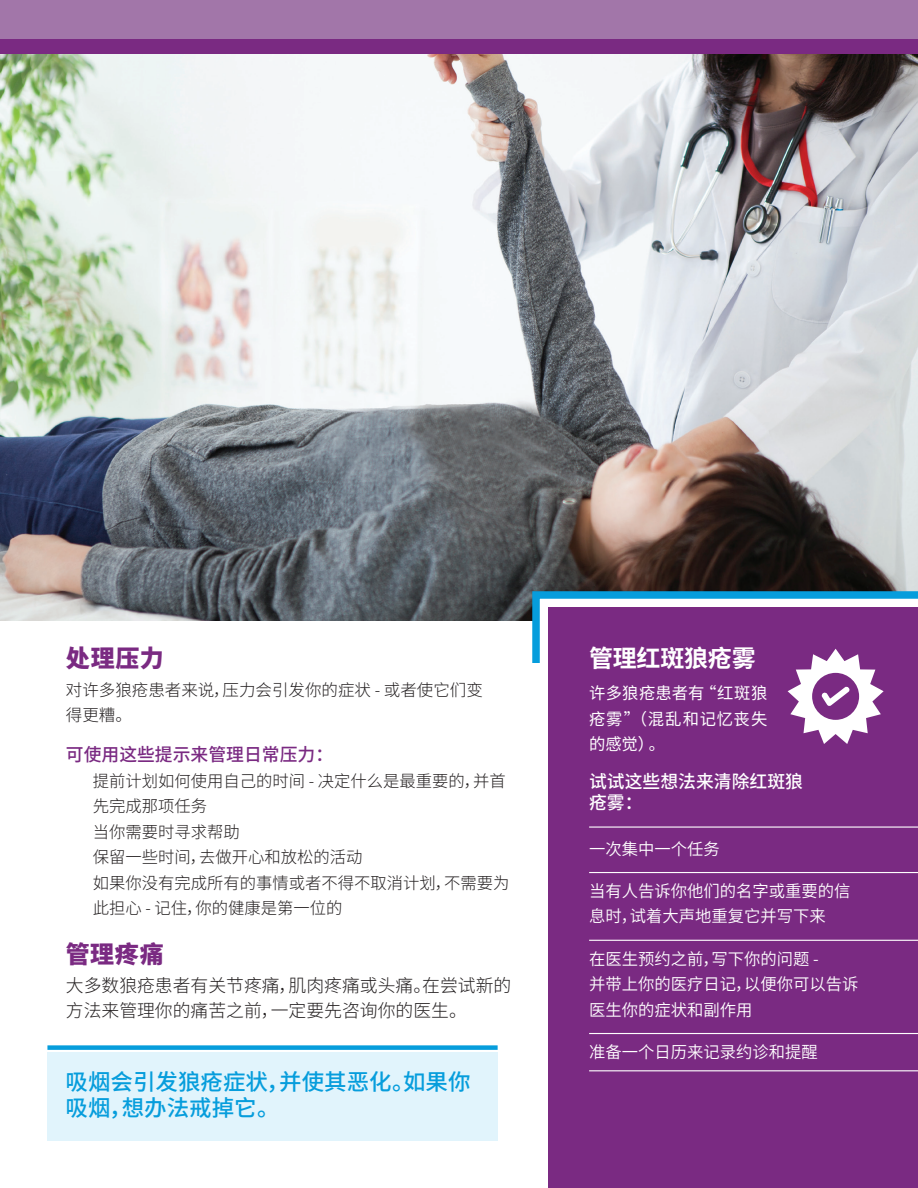
<style>
.page{position:relative;width:918px;height:1188px;background:#fff}
.page>*{position:absolute;margin:0;border:0;box-sizing:border-box;transform-origin:0 0}
.Subhead_Manadrin{font:800 24px "Source Han Sans CN";letter-spacing:.03em;color:#7a2a82}
.White_Subhead_Mandar{font:700 24px "Source Han Sans CN";letter-spacing:-.01em;color:#fff}
.Blue_Pullquote_Manda{font:500 22.5px/25.5px "Source Han Sans CN";color:#069ddc}
.Paragraph_Text_Manda{font:300 18px/25.5px "Source Han Sans CN";color:#231f20}
.Text_Before_Bullet_M{font:500 18px "Source Han Sans CN";color:#7a2a82}
.White_Text_Before_Bu{font:500 18px/21px "Source Han Sans CN";color:#fff}
.Round_Checkmark_Bull{font:16.5px/25.5px "Source Han Sans CN";color:#fff}
.Round_Bullets_Mandar{font:300 16.5px/25.5px "Source Han Sans CN";color:#231f20}
.Last_Bullet_Mandarin{font:300 16.5px/25.5px "Source Han Sans CN";color:#231f20}
.Last_Paragraph_Text{font:300 16.5px/25.5px "Source Han Sans CN";color:#231f20}
.White_paragraph_Mand{font:16.5px/25.5px "Source Han Sans CN";letter-spacing:.03em;color:#fff;text-align:justify}
</style>
<div class="page">
<img style="left:0;top:54px;width:918px;height:567px">
<div style="left:0;top:39px;width:918px;height:15px;background:#7a2a82"></div>
<div style="left:0;top:0;width:918px;height:39px;background:#a276a9"></div>
<div style="left:47px;top:1052px;width:451px;height:89px;background:#e1f4fc"></div>
<div style="left:47px;top:1045px;width:451px;height:5px;background:#069ddc"></div>
<div style="left:549px;top:608px;width:369px;height:580px;background:#7a2a82"></div>
<hr style="left:589px;top:826px;width:329px;height:2px;background:#fff">
<hr style="left:589px;top:872px;width:329px;height:1px;background:#fff">
<hr style="left:589px;top:940px;width:329px;height:1px;background:#fff">
<hr style="left:589px;top:1033px;width:329px;height:1px;background:#fff">
<hr style="left:589px;top:1070px;width:329px;height:1px;background:#fff">
<svg style="left:529px;top:592px;width:389px;height:152px"></svg>
<p class="Subhead_Manadrin" style="left:66px;top:645px;width:99px">处理压力</p>
<p class="Last_Paragraph_Text" style="left:66px;top:677px;width:419px">对许多狼疮患者来说，压力会引发你的症状 - 或者使它们变得更糟。</p>
<p class="Text_Before_Bullet_M" style="left:66px;top:744px;width:269px">可使用这些提示来管理日常压力：</p>
<p class="Round_Bullets_Mandar" style="left:93px;top:768px;width:414px">提前计划如何使用自己的时间 - 决定什么是最重要的，并首先完成那项任务</p>
<p class="Round_Bullets_Mandar" style="left:93px;top:819px;width:149px">当你需要时寻求帮助</p>
<p class="Round_Bullets_Mandar" style="left:93px;top:845px;width:271px">保留一些时间，去做开心和放松的活动</p>
<p class="Last_Bullet_Mandarin" style="left:93px;top:870px;width:418px">如果你没有完成所有的事情或者不得不取消计划，不需要为此担心 - 记住，你的健康是第一位的</p>
<p class="Subhead_Manadrin" style="left:66px;top:941px;width:99px">管理疼痛</p>
<p class="Paragraph_Text_Manda" style="left:66px;top:973px;width:447px">大多数狼疮患者有关节疼痛，肌肉疼痛或头痛。在尝试新的方法来管理你的痛苦之前，一定要先咨询你的医生。</p>
<p class="Blue_Pullquote_Manda" style="left:66px;top:1070px;width:407px">吸烟会引发狼疮症状，并使其恶化。如果你吸烟，想办法戒掉它。</p>
<p class="White_Subhead_Mandar" style="left:589px;top:645px;width:168px">管理红斑狼疮雾</p>
<p class="White_paragraph_Mand" style="left:589px;top:681px;width:180px">许多狼疮患者有“红斑狼疮雾”（混乱和记忆丧失的感觉）。</p>
<p class="White_Text_Before_Bu" style="left:589px;top:771px;width:215px">试试这些想法来清除红斑狼疮雾：</p>
<p class="Round_Checkmark_Bull" style="left:589px;top:836px;width:132px">一次集中一个任务</p>
<p class="Round_Checkmark_Bull" style="left:589px;top:878px;width:263px">当有人告诉你他们的名字或重要的信息时，试着大声地重复它并写下来</p>
<p class="Round_Checkmark_Bull" style="left:589px;top:946px;width:271px">在医生预约之前，写下你的问题 -<br>并带上你的医疗日记，以便你可以告诉医生你的症状和副作用</p>
<p class="Round_Checkmark_Bull" style="left:589px;top:1039px;width:230px">准备一个日历来记录约诊和提醒</p>
</div>
